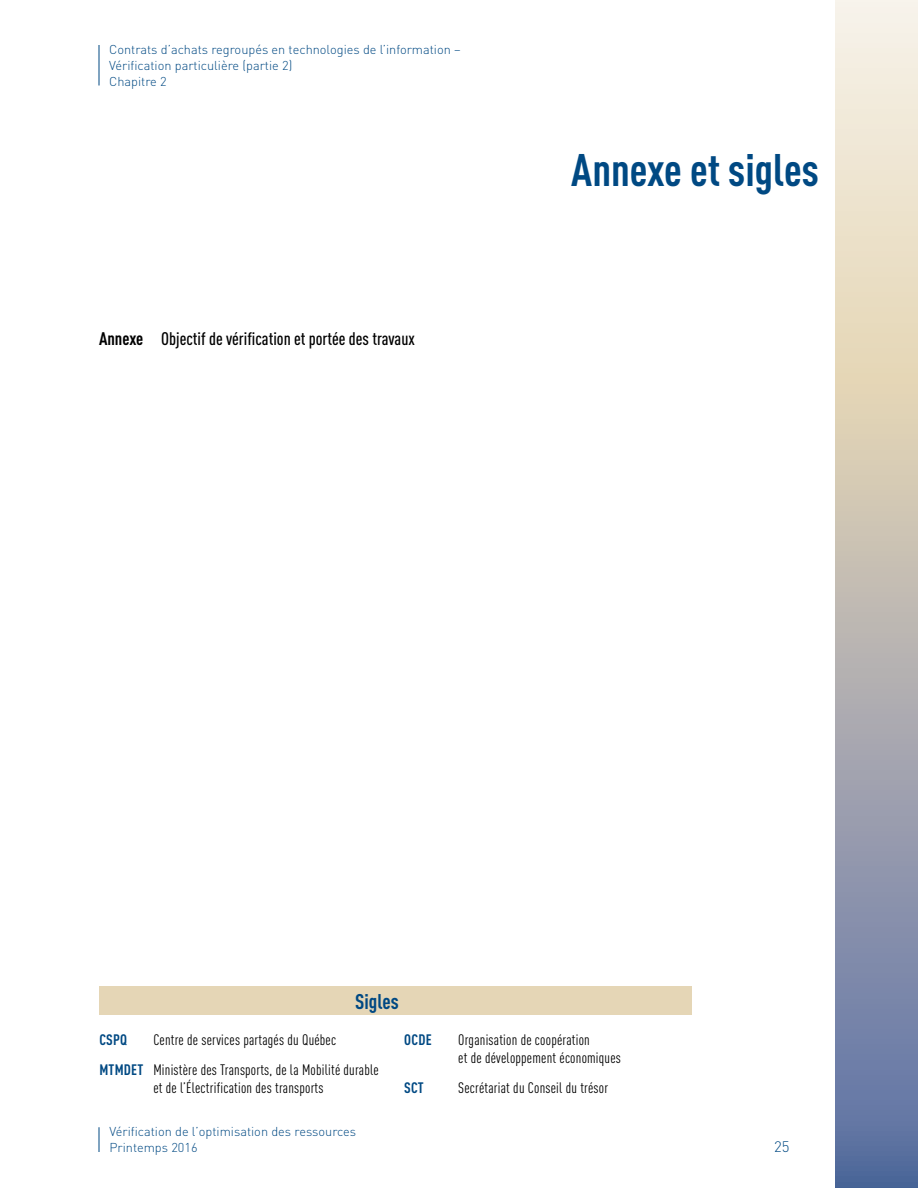
<style>
.page{position:relative;width:918px;height:1188px;background:#fff}
.page>*{position:absolute;margin:0;border:0;box-sizing:border-box;transform-origin:0 0}
.t1{font:700 condensed 45px "DIN Offc";color:#004983}
.t2{font:700 condensed 21px "DIN Offc";color:#004983}
.t3{font:500 condensed 18px "DIN Offc";color:#000}
.t4{font:condensed 15px/30px "DIN Offc";letter-spacing:.015em;color:#000}
.t5{font:700 condensed 15px "DIN Offc";letter-spacing:.015em;color:#004983}
.t6{font:300 15px "DIN Offc";color:#004983}
.t7{font:300 12.75px/15.8px "DIN Offc";color:#004983}
.s1{font-weight:700}
.s2{font-weight:700;color:#004983}
</style>
<div class="page">
<svg style="left:836px;top:0;width:82px;height:1188px;background:#b8b7b8"></svg>
<svg style="left:99px;top:1127px;width:1px;height:25px"></svg>
<hr style="left:99px;top:45px;width:1px;height:41px;background:#004983">
<div style="left:99px;top:986px;width:592px;height:29px;background:#e5d6b6"></div>
<p class="t7" style="left:109px;top:41px;width:353px">Contrats d’achats regroupés en technologies de l’information –<br>Vérification particulière (partie 2)<br>Chapitre 2</p>
<p class="t3" style="left:99px;top:328px;width:317px"><span class="s1">Annexe</span> Objectif de vérification et portée des travaux</p>
<h1 class="t1" style="left:571px;top:143px;width:249px">Annexe et sigles</h1>
<h2 class="t2" style="left:355px;top:989px;width:45px">Sigles</h2>
<p class="t5" style="left:99px;top:1030px;width:29px">CSPQ</p>
<p class="t4" style="left:99px;top:1024px;width:281px;text-indent:54px">Centre de services partagés du Québec<br><span class="s2">MTMDET</span> Ministère des Transports, de la Mobilité durable</p>
<p class="t4" style="left:153px;top:1072px;width:172px">et de l’Électrification des transports</p>
<p class="t7" style="left:110px;top:1124px;width:248px">Vérification de lʼoptimisation des ressources<br>Printemps 2016</p>
<p class="t5" style="left:404px;top:1030px;width:29px">OCDE</p>
<p class="t4" style="left:458px;top:1030px;width:164px;line-height:18px">Organisation de coopération<br>et de développement économiques</p>
<p class="t5" style="left:404px;top:1078px;width:21px">SCT</p>
<p class="t4" style="left:458px;top:1072px;width:151px">Secrétariat du Conseil du trésor</p>
<p class="t6" style="left:774px;top:1137px;width:17px">25</p>
</div>
